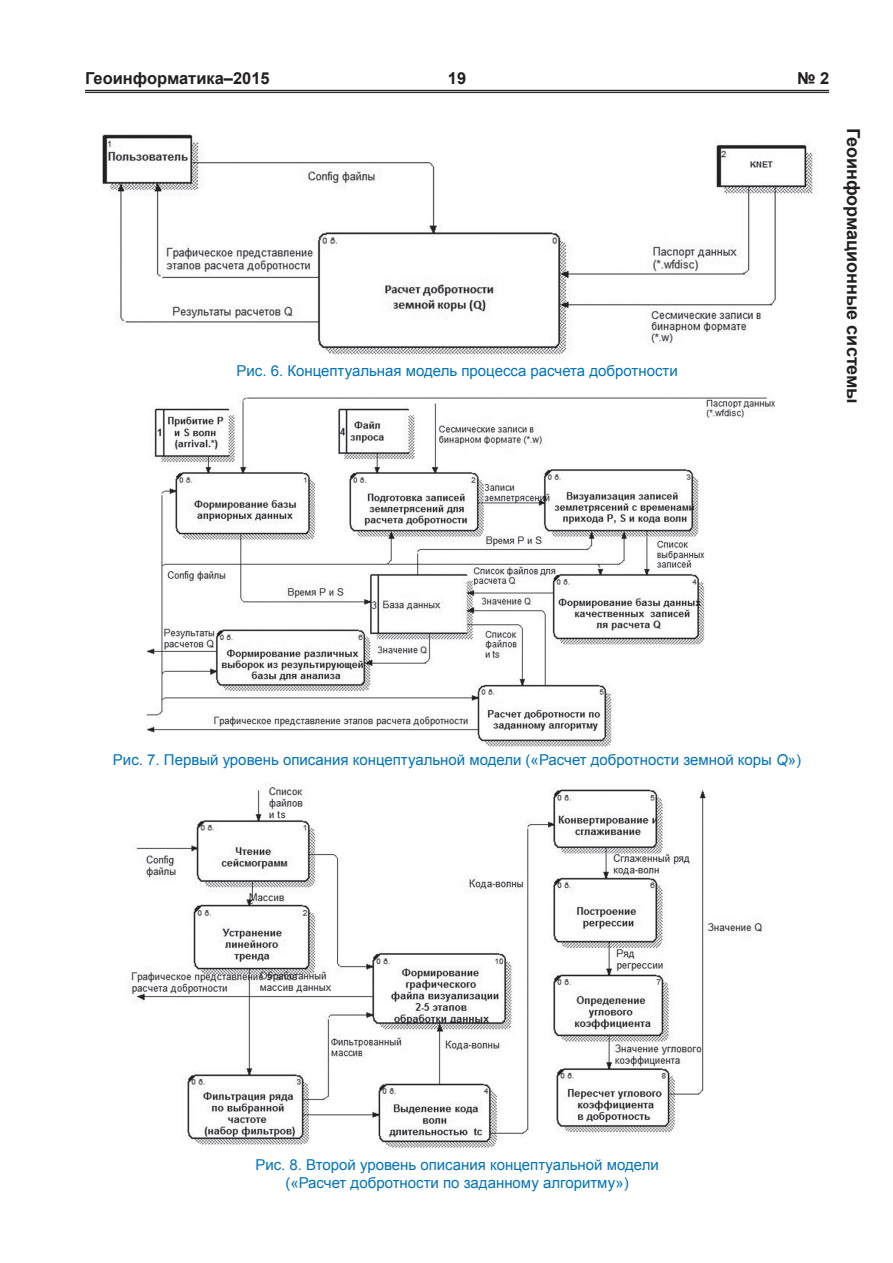
<style>
.page{position:relative;width:893px;height:1263px;background:#fff}
.page>*{position:absolute;margin:0;border:0;box-sizing:border-box;transform-origin:0 0}
.t1{font:700 18px "Arial";color:#231f20}
.t2{font:700 16.5px "Arial";color:#231f20}
.t3{font:15px/18px "Arial";color:#0073bd;text-align:center}
.s1{font-style:italic}
</style>
<div class="page">
<hr style="left:85px;top:90px;width:744px;height:1px;background:#231f20">
<hr style="left:85px;top:92px;width:744px;height:1px;background:#231f20">
<img style="left:102px;top:134px;width:714px;height:225px">
<img style="left:146px;top:397px;width:629px;height:349px">
<img style="left:130px;top:787px;width:635px;height:361px">
<p class="t2" style="left:85px;top:68px;width:186px">Геоинформатика–2015</p>
<p class="t2" style="left:448px;top:68px;width:20px">19</p>
<p class="t2" style="left:797px;top:68px;width:34px">№ 2</p>
<p class="t3" style="left:236px;top:362px;width:443px">Рис. 6. Концептуальная модель процесса расчета добротности</p>
<p class="t1" style="left:865px;top:128px;width:278px;rotate:90deg">Геоинформационные системы</p>
<p class="t3" style="left:113px;top:751px;width:690px">Рис. 7. Первый уровень описания концептуальной модели («Расчет добротности земной коры <span class="s1">Q</span>»)</p>
<p class="t3" style="left:255px;top:1156px;width:405px">Рис. 8. Второй уровень описания концептуальной модели («Расчет добротности по заданному алгоритму»)</p>
</div>
